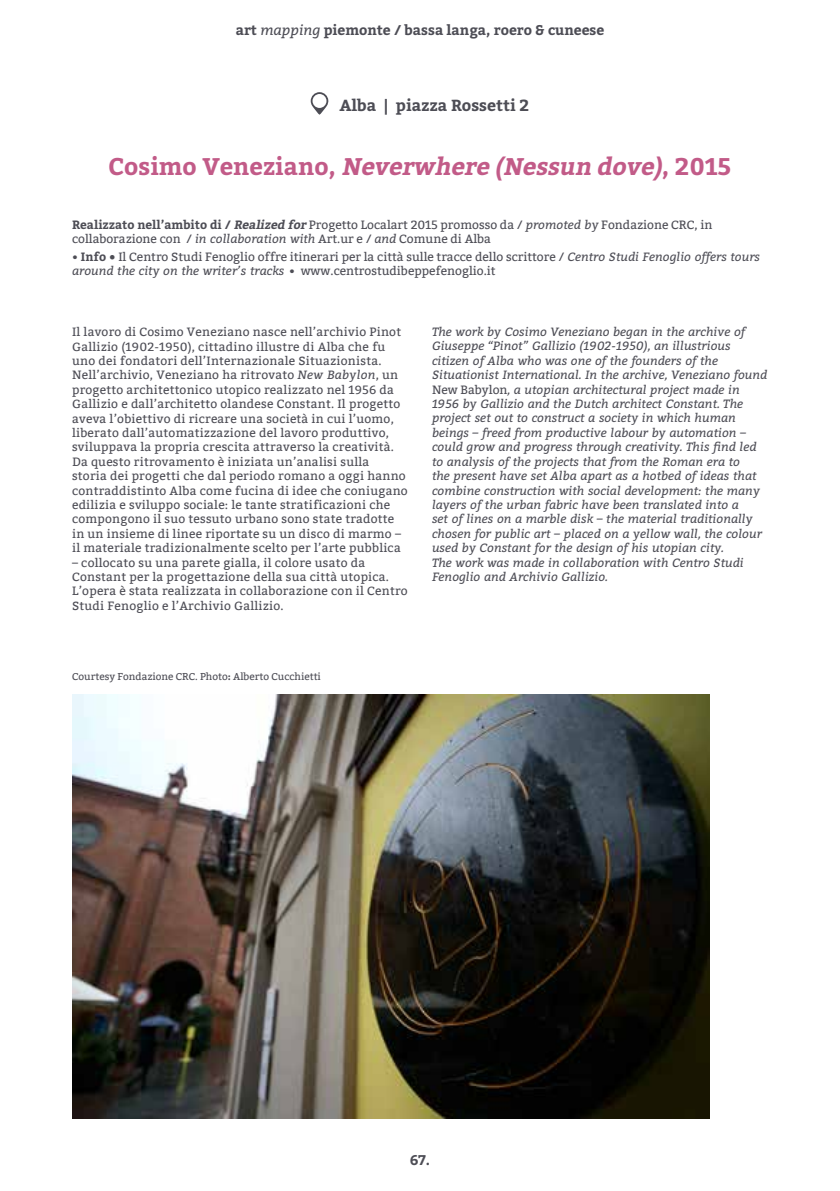
<style>
.page{position:relative;width:840px;height:1191px;background:#fff}
.page>*{position:absolute;margin:0;border:0;box-sizing:border-box;transform-origin:0 0}
.t1{font:italic 700 24px "Bitter";color:#c25b88}
.t2{font:700 16px "Bitter";color:#4d4d55}
.t3{font:700 14px "Bitter";color:#4d4d55}
.t4{font:12px/14.4px "Bitter";letter-spacing:.02em;color:#4d4d55}
.t5{font:italic 12px/14.4px "Bitter";color:#4d4d55}
.t6{font:12px/14.4px "Bitter";color:#4d4d55}
.t7{font:10px "Bitter";color:#4d4d55}
.s1{font-weight:400;font-style:italic}
.s2{font-style:normal}
.s3{font-weight:700}
.s4{font-weight:700;font-style:italic}
.s5{font-style:italic}
</style>
<div class="page">
<svg style="left:310px;top:92px;width:18px;height:23px"></svg>
<div style="left:312px;top:94px;width:14px;height:14px;background:#fff;border-radius:50%"></div>
<img style="left:72px;top:694px;width:637px;height:425px">
<p class="t3" style="left:236px;top:22px;width:370px">art <span class="s1">mapping</span> piemonte / bassa langa, roero &amp; cuneese</p>
<h2 class="t2" style="left:339px;top:95px;width:191px">Alba | piazza Rossetti 2</h2>
<h1 class="t1" style="left:109px;top:152px;width:624px"><span class="s2">C o s i m o V e n e z i a n o ,</span> Neverwhere (Nessun dove)<span class="s2">, 2 0 1 5</span></h1>
<p class="t6" style="left:72px;top:218px;width:641px"><span class="s3">Realizzato nell’ambito di /</span> <span class="s4">Realized for</span> Progetto Localart 2015 promosso da / <span class="s5">promoted by</span> Fondazione CRC, in collaborazione con / <span class="s5">in collaboration with</span> Art.ur e / <span class="s5">and</span> Comune di Alba</p>
<p class="t6" style="left:72px;top:249px;width:689px">• <span class="s3">Info •</span> Il Centro Studi Fenoglio offre itinerari per la città sulle tracce dello scrittore / <span class="s5">Centro Studi Fenoglio offers tours around the city on the writer’s tracks</span> • www.centrostudibeppefenoglio.it</p>
<p class="t4" style="left:72px;top:325px;width:337px">Il lavoro di Cosimo Veneziano nasce nell’archivio Pinot Gallizio (1902-1950), cittadino illustre di Alba che fu uno dei fondatori dell’Internazionale Situazionista.<br>Nell’archivio, Veneziano ha ritrovato <span class="s5">New Babylon</span>, un progetto architettonico utopico realizzato nel 1956 da Gallizio e dall’architetto olandese Constant. Il progetto aveva l’obiettivo di ricreare una società in cui l’uomo, liberato dall’automatizzazione del lavoro produttivo, sviluppava la propria crescita attraverso la creatività.<br>Da questo ritrovamento è iniziata un’analisi sulla<br>storia dei progetti che dal periodo romano a oggi hanno contraddistinto Alba come fucina di idee che coniugano edilizia e sviluppo sociale: le tante stratificazioni che compongono il suo tessuto urbano sono state tradotte in un insieme di linee riportate su un disco di marmo – il materiale tradizionalmente scelto per l’arte pubblica</p>
<p class="t4" style="left:72px;top:555px;width:337px">– collocato su una parete gialla, il colore usato da Constant per la progettazione della sua città utopica.<br>L’opera è stata realizzata in collaborazione con il Centro Studi Fenoglio e l’Archivio Gallizio.</p>
<p class="t7" style="left:72px;top:671px;width:250px">Courtesy Fondazione CRC. Photo<span class="s3">:</span> Alberto Cucchietti</p>
<p class="t5" style="left:432px;top:324px;width:336px">The work by Cosimo Veneziano began in the archive of Giuseppe “Pinot” Gallizio (1902-1950), an illustrious citizen of Alba who was one of the founders of the Situationist International. In the archive, Veneziano found <span class="s2">New Babylon</span>, a utopian architectural project made in 1956 by Gallizio and the Dutch architect Constant. The project set out to construct a society in which human beings – freed from productive labour by automation – could grow and progress through creativity. This find led to analysis of the projects that from the Roman era to<br>the present have set Alba apart as a hotbed of ideas that combine construction with social development: the many layers of the urban fabric have been translated into a<br>set of lines on a marble disk – the material traditionally chosen for public art – placed on a yellow wall, the colour used by Constant for the design of his utopian city.<br>The work was made in collaboration with Centro Studi Fenoglio and Archivio Gallizio.</p>
<p class="t3" style="left:409px;top:1151px;width:22px">67.</p>
</div>
